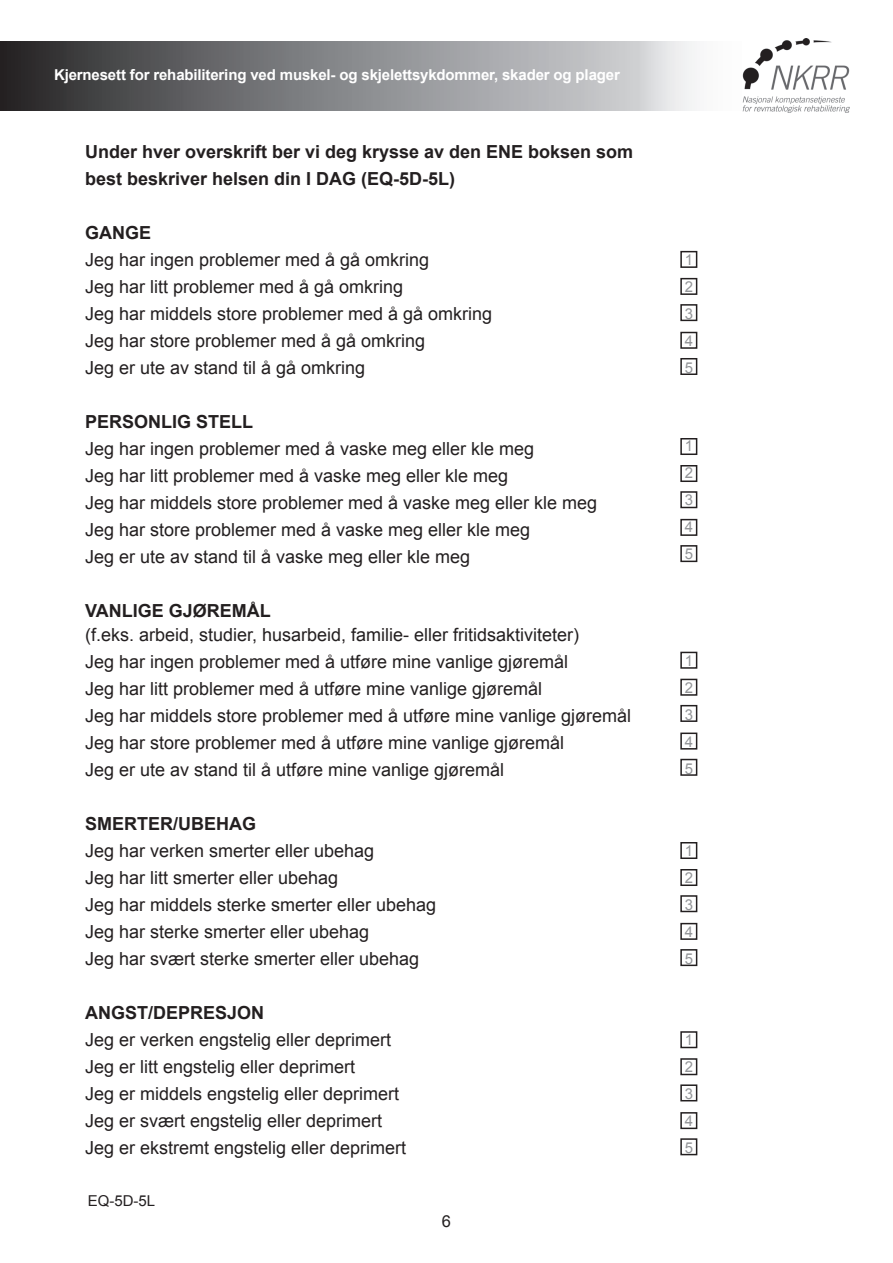
<style>
.page{position:relative;width:893px;height:1263px;background:#fff}
.page>*{position:absolute;margin:0;border:0;box-sizing:border-box;transform-origin:0 0}
.t1{font:18px/27px "Arial";color:#231f20}
.t2{font:700 18px/27px "Arial";color:#231f20}
.t3{font:16.5px "Arial";color:#231f20}
.t4{font:700 15px "Arial";letter-spacing:-.01em;color:#fff}
.t5{font:15px/27px "Arial";color:#939598;text-align:justify}
.t6{font:15px "Arial";color:#231f20}
</style>
<div class="page">
<div style="left:680px;top:251px;width:17px;height:17px;border:2px solid #231f20"></div>
<div style="left:680px;top:278px;width:17px;height:17px;border:2px solid #231f20"></div>
<div style="left:680px;top:304px;width:17px;height:17px;border:2px solid #231f20"></div>
<div style="left:680px;top:332px;width:17px;height:17px;border:2px solid #231f20"></div>
<div style="left:680px;top:358px;width:17px;height:17px;border:2px solid #231f20"></div>
<div style="left:680px;top:438px;width:17px;height:17px;border:2px solid #231f20"></div>
<div style="left:680px;top:465px;width:17px;height:17px;border:2px solid #231f20"></div>
<div style="left:680px;top:491px;width:17px;height:17px;border:2px solid #231f20"></div>
<div style="left:680px;top:519px;width:17px;height:17px;border:2px solid #231f20"></div>
<div style="left:680px;top:545px;width:17px;height:17px;border:2px solid #231f20"></div>
<div style="left:680px;top:652px;width:17px;height:17px;border:2px solid #231f20"></div>
<div style="left:680px;top:679px;width:17px;height:17px;border:2px solid #231f20"></div>
<div style="left:680px;top:705px;width:17px;height:17px;border:2px solid #231f20"></div>
<div style="left:680px;top:732px;width:17px;height:17px;border:2px solid #231f20"></div>
<div style="left:680px;top:759px;width:17px;height:17px;border:2px solid #231f20"></div>
<div style="left:680px;top:842px;width:17px;height:17px;border:2px solid #231f20"></div>
<div style="left:680px;top:869px;width:17px;height:17px;border:2px solid #231f20"></div>
<div style="left:680px;top:895px;width:17px;height:17px;border:2px solid #231f20"></div>
<div style="left:680px;top:923px;width:17px;height:17px;border:2px solid #231f20"></div>
<div style="left:680px;top:949px;width:17px;height:17px;border:2px solid #231f20"></div>
<div style="left:680px;top:1031px;width:17px;height:17px;border:2px solid #231f20"></div>
<div style="left:680px;top:1058px;width:17px;height:17px;border:2px solid #231f20"></div>
<div style="left:680px;top:1084px;width:17px;height:17px;border:2px solid #231f20"></div>
<div style="left:680px;top:1112px;width:17px;height:17px;border:2px solid #231f20"></div>
<div style="left:680px;top:1138px;width:17px;height:17px;border:2px solid #231f20"></div>
<img style="left:0;top:42px;width:850px;height:69px">
<img style="left:743px;top:38px;width:106px;height:75px">
<p class="t4" style="left:54px;top:65px;width:567px">Kjernesett for rehabilitering ved muskel- og skjelettsykdommer, skader og plager</p>
<p class="t2" style="left:85px;top:138px;width:550px">Under hver overskrift ber vi deg krysse av den ENE boksen som best beskriver helsen din I DAG (EQ-5D-5L)</p>
<p class="t2" style="left:85px;top:219px;width:68px">GANGE</p>
<p class="t1" style="left:85px;top:246px;width:409px">Jeg har ingen problemer med å gå omkring<br>Jeg har litt problemer med å gå omkring<br>Jeg har middels store problemer med å gå omkring Jeg har store problemer med å gå omkring<br>Jeg er ute av stand til å gå omkring</p>
<p class="t2" style="left:85px;top:408px;width:170px">PERSONLIG STELL</p>
<p class="t1" style="left:85px;top:435px;width:514px">Jeg har ingen problemer med å vaske meg eller kle meg<br>Jeg har litt problemer med å vaske meg eller kle meg<br>Jeg har middels store problemer med å vaske meg eller kle meg Jeg har store problemer med å vaske meg eller kle meg<br>Jeg er ute av stand til å vaske meg eller kle meg</p>
<p class="t2" style="left:85px;top:597px;width:187px">VANLIGE GJØREMÅL</p>
<p class="t1" style="left:85px;top:621px;width:548px">(f.eks. arbeid, studier, husarbeid, familie- eller fritidsaktiviteter)<br>Jeg har ingen problemer med å utføre mine vanlige gjøremål<br>Jeg har litt problemer med å utføre mine vanlige gjøremål<br>Jeg har middels store problemer med å utføre mine vanlige gjøremål Jeg har store problemer med å utføre mine vanlige gjøremål<br>Jeg er ute av stand til å utføre mine vanlige gjøremål</p>
<p class="t2" style="left:85px;top:810px;width:172px">SMERTER/UBEHAG</p>
<p class="t1" style="left:85px;top:837px;width:353px">Jeg har verken smerter eller ubehag<br>Jeg har litt smerter eller ubehag<br>Jeg har middels sterke smerter eller ubehag Jeg har sterke smerter eller ubehag<br>Jeg har svært sterke smerter eller ubehag</p>
<p class="t2" style="left:85px;top:999px;width:181px">ANGST/DEPRESJON</p>
<p class="t1" style="left:85px;top:1026px;width:323px">Jeg er verken engstelig eller deprimert Jeg er litt engstelig eller deprimert<br>Jeg er middels engstelig eller deprimert Jeg er svært engstelig eller deprimert Jeg er ekstremt engstelig eller deprimert</p>
<p class="t6" style="left:88px;top:1191px;width:69px">EQ-5D-5L</p>
<p class="t3" style="left:442px;top:1211px;width:11px">6</p>
<p class="t5" style="left:685px;top:246px;width:10px">1<br>2<br>3<br>4<br>5</p>
<p class="t5" style="left:685px;top:432px;width:10px">1<br>2<br>3<br>4<br>5</p>
<p class="t5" style="left:685px;top:647px;width:10px">1<br>2<br>3<br>4<br>5</p>
<p class="t5" style="left:685px;top:837px;width:10px">1<br>2<br>3<br>4<br>5</p>
<p class="t5" style="left:685px;top:1026px;width:10px">1<br>2<br>3<br>4<br>5</p>
</div>
